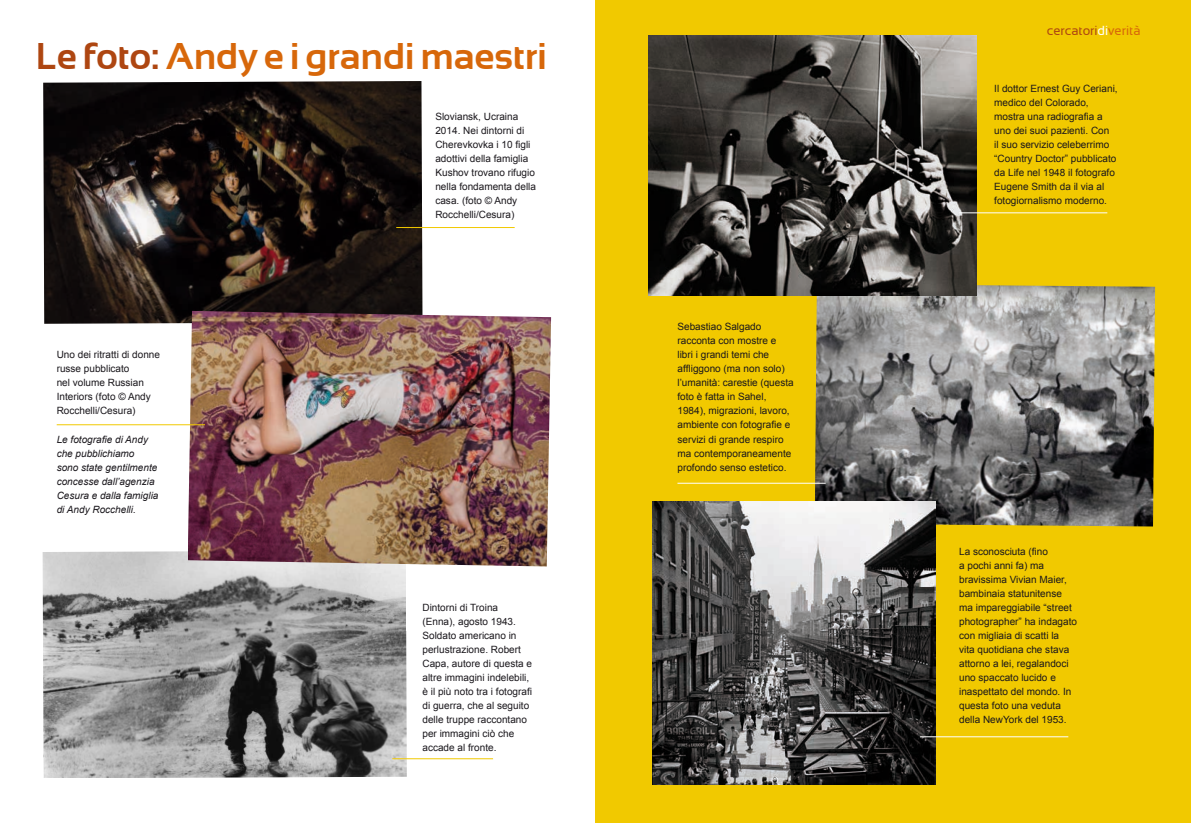
<style>
.page{position:relative;width:1191px;height:823px;background:#fff}
.page>*{position:absolute;margin:0;border:0;box-sizing:border-box;transform-origin:0 0}
.t1{font:700 36.9px "Sansation";color:#d7670a}
.t2{font:13px "Sansation";color:#ae4611}
.t3{font:10px/14px "Arial";color:#1a171c}
.t4{font:italic 10px/14px "Arial";color:#1a171c}
.s1{color:#ae4611}
.s2{color:#fff}
.s3{color:#d7670a}
</style>
<div class="page">
<div style="left:595px;top:0;width:596px;height:822px;background:#f1c900"></div>
<img style="left:43px;top:81px;width:379px;height:242px">
<img style="left:814px;top:283px;width:341px;height:243px">
<img style="left:648px;top:36px;width:328px;height:259px">
<img style="left:43px;top:551px;width:364px;height:226px">
<img style="left:652px;top:501px;width:283px;height:283px">
<img style="left:188px;top:311px;width:363px;height:255px">
<hr style="left:396px;top:227px;width:118px;height:1px;background:#f1c900">
<hr style="left:392px;top:757px;width:101px;height:1px;background:#f1c900">
<hr style="left:57px;top:424px;width:148px;height:1px;background:#f1c900">
<hr style="left:959px;top:212px;width:148px;height:1px;background:#fff">
<hr style="left:920px;top:735px;width:148px;height:1px;background:#fff">
<hr style="left:677px;top:482px;width:148px;height:1px;background:#fff">
<h1 class="t1" style="left:36px;top:35px;width:512px"><span class="s1">Le foto:</span> Andy e i grandi maestri</h1>
<p class="t3" style="left:435px;top:110px;width:102px">Sloviansk, Ucraina<br>2014. Nei dintorni di<br>Cherevkovka i 10 figli adottivi della famiglia<br>Kushov trovano rifugio nella fondamenta della casa. (foto © Andy<br>Rocchelli/Cesura)</p>
<p class="t3" style="left:57px;top:348px;width:105px">Uno dei ritratti di donne russe pubblicato<br>nel volume Russian<br>Interiors (foto © Andy<br>Rocchelli/Cesura)</p>
<p class="t4" style="left:57px;top:432px;width:103px">Le fotografie di Andy che pubblichiamo sono state gentilmente concesse dall’agenzia<br>Cesura e dalla famiglia di Andy Rocchelli.</p>
<p class="t3" style="left:422px;top:600px;width:111px">Dintorni di Troina (Enna), agosto 1943.<br>Soldato americano in perlustrazione. Robert<br>Capa, autore di questa e altre immagini indelebili, è il più noto tra i fotografi di guerra, che al seguito delle truppe raccontano per immagini ciò che accade al fronte.</p>
<p class="t3" style="left:677px;top:320px;width:118px">Sebastiao Salgado racconta con mostre e libri i grandi temi che affliggono (ma non solo) l’umanità: carestie (questa foto è fatta in Sahel,<br>1984), migrazioni, lavoro, ambiente con fotografie e servizi di grande respiro ma contemporaneamente profondo senso estetico.</p>
<h2 class="t2" style="left:1046px;top:23px;width:95px">cercatori<span class="s2">di</span><span class="s3">verità</span></h2>
<p class="t3" style="left:994px;top:82px;width:125px">Il dottor Ernest Guy Ceriani, medico del Colorado, mostra una radiografia a uno dei suoi pazienti. Con<br>il suo servizio celeberrimo “Country Doctor” pubblicato da Life nel 1948 il fotografo<br>Eugene Smith da il via al fotogiornalismo moderno.</p>
<p class="t3" style="left:959px;top:544px;width:119px">La sconosciuta (fino<br>a pochi anni fa) ma bravissima Vivian Maier, bambinaia statunitense ma impareggiabile “street photographer” ha indagato con migliaia di scatti la vita quotidiana che stava attorno a lei, regalandoci uno spaccato lucido e inaspettato del mondo. In questa foto una veduta della NewYork del 1953.</p>
</div>
